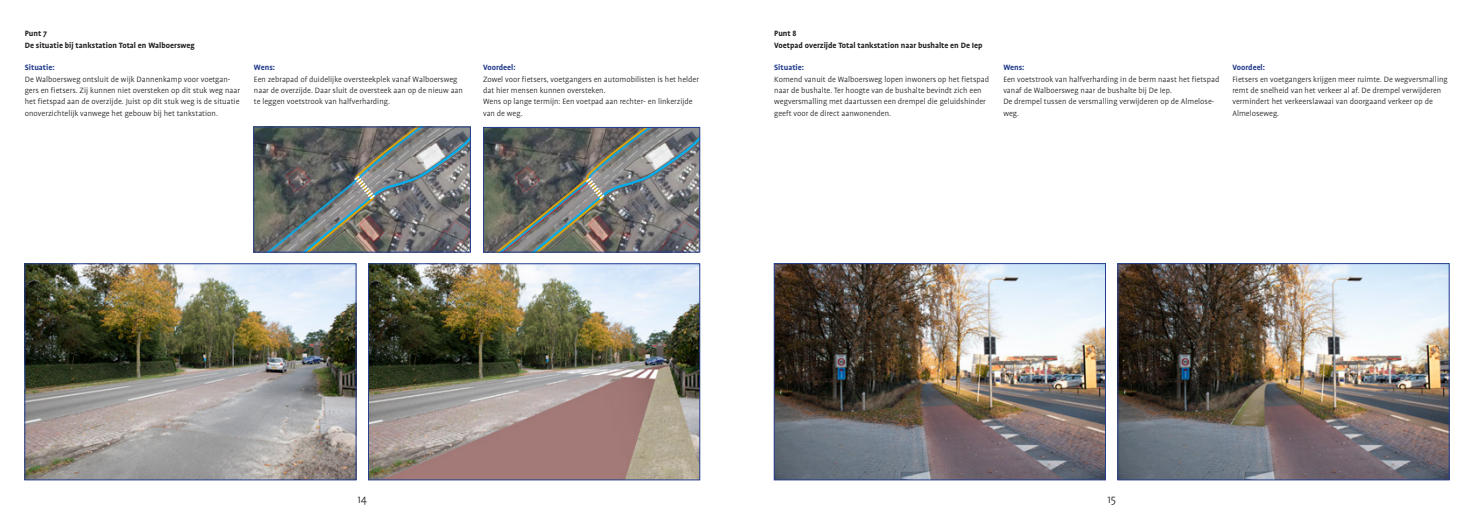
<style>
.page{position:relative;width:1474px;height:521px;background:#fff}
.page>*{position:absolute;margin:0;border:0;box-sizing:border-box;transform-origin:0 0}
.t1{font:300 12.25px "Profile";color:#231f20}
.plat{font:300 8.75px/11.4px "Profile";color:#231f20}
.plat_bold_zwart{font:700 8.75px "Profile";color:#231f20}
.plat-2{font:700 8.75px "Profile";color:#253f8e}
</style>
<div class="page">
<img style="left:776px;top:265px;width:327px;height:213px">
<div style="left:774px;top:263px;width:331px;height:217px;border:1px solid #253f8e"></div>
<img style="left:1119px;top:265px;width:328px;height:213px">
<div style="left:1117px;top:263px;width:332px;height:217px;border:1px solid #253f8e"></div>
<img style="left:370px;top:265px;width:328px;height:213px">
<div style="left:368px;top:263px;width:332px;height:217px;border:1px solid #253f8e"></div>
<img style="left:27px;top:265px;width:327px;height:213px">
<div style="left:25px;top:263px;width:331px;height:217px;border:1px solid #253f8e"></div>
<img style="left:255px;top:129px;width:213px;height:121px">
<div style="left:253px;top:127px;width:217px;height:125px;border:1px solid #253f8e"></div>
<img style="left:486px;top:129px;width:212px;height:121px">
<div style="left:483px;top:127px;width:217px;height:125px;border:1px solid #253f8e"></div>
<p class="plat_bold_zwart" style="left:25px;top:29px;width:24px">Punt 7</p>
<p class="plat_bold_zwart" style="left:25px;top:40px;width:171px">De situatie bij tankstation Total en Walboersweg</p>
<p class="plat-2" style="left:25px;top:63px;width:31px">Situatie:</p>
<p class="plat" style="left:25px;top:73px;width:217px">De Walboersweg ontsluit de wijk Dannenkamp voor voetgan&shy;gers en fietsers. Zij kunnen niet oversteken op dit stuk weg naar het fietspad aan de overzijde. Juist op dit stuk weg is de situatie onoverzichtelijk vanwege het gebouw bij het tankstation.</p>
<p class="plat-2" style="left:254px;top:63px;width:23px">Wens:</p>
<p class="plat" style="left:254px;top:73px;width:211px">Een zebrapad of duidelijke oversteekplek vanaf Walboersweg naar de overzijde. Daar sluit de oversteek aan op de nieuw aan te leggen voetstrook van halfverharding.</p>
<p class="plat-2" style="left:483px;top:63px;width:34px">Voordeel:</p>
<p class="plat" style="left:483px;top:73px;width:217px">Zowel voor fietsers, voetgangers en automobilisten is het helder dat hier mensen kunnen oversteken.</p>
<p class="plat" style="left:483px;top:96px;width:211px">Wens op lange termijn: Een voetpad aan rechter- en linkerzijde van de weg.</p>
<p class="plat_bold_zwart" style="left:774px;top:29px;width:24px">Punt 8</p>
<p class="plat_bold_zwart" style="left:774px;top:40px;width:210px">Voetpad overzijde Total tankstation naar bushalte en De Iep</p>
<p class="plat-2" style="left:774px;top:63px;width:31px">Situatie:</p>
<p class="plat" style="left:774px;top:73px;width:216px">Komend vanuit de Walboersweg lopen inwoners op het fietspad naar de bushalte. Ter hoogte van de bushalte bevindt zich een wegversmalling met daartussen een drempel die geluidshinder geeft voor de direct aanwonenden.</p>
<p class="plat-2" style="left:1003px;top:63px;width:23px">Wens:</p>
<p class="plat" style="left:1003px;top:73px;width:217px">Een voetstrook van halfverharding in de berm naast het fietspad vanaf de Walboersweg naar de bushalte bij De Iep.</p>
<p class="plat" style="left:1003px;top:96px;width:213px">De drempel tussen de versmalling verwijderen op de Almelose&shy;weg.</p>
<p class="plat-2" style="left:1232px;top:63px;width:34px">Voordeel:</p>
<p class="plat" style="left:1232px;top:73px;width:217px">Fietsers en voetgangers krijgen meer ruimte. De wegversmalling remt de snelheid van het verkeer al af. De drempel verwijderen vermindert het verkeerslawaai van doorgaand verkeer op de Almeloseweg.</p>
<h1 class="t1" style="left:357px;top:493px;width:11px">14</h1>
<h1 class="t1" style="left:1107px;top:493px;width:10px">15</h1>
</div>
